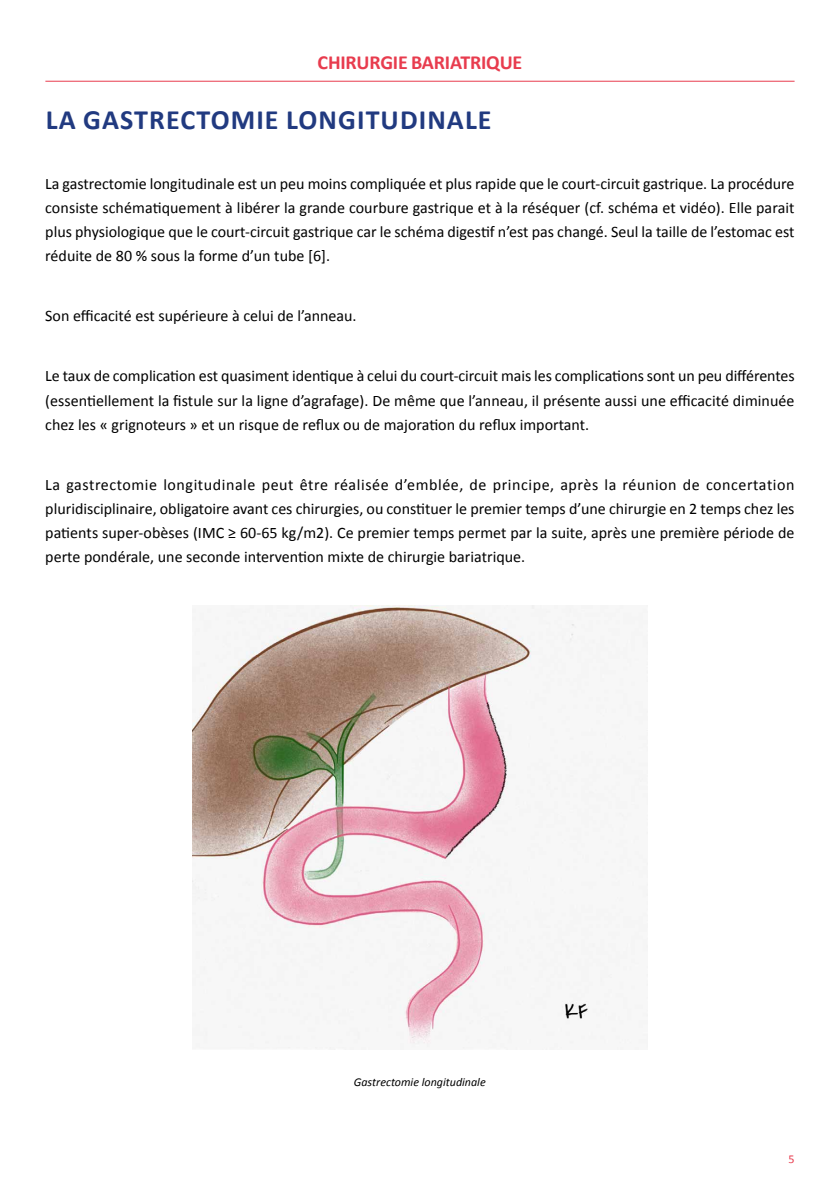
<style>
.page{position:relative;width:840px;height:1191px;background:#fff}
.page>*{position:absolute;margin:0;border:0;box-sizing:border-box;transform-origin:0 0}
.t1{font:700 28px "Calibri";letter-spacing:.04em;color:#213a80}
.t2{font:700 20px "Calibri";letter-spacing:-.01em;color:#e83c4e}
.t3{font:16px/24px "Calibri";color:#000;text-align:justify}
.t4{font:italic 12px "Calibri";color:#000}
.t5{font:12px "Calibri";color:#e83c4e}
</style>
<div class="page">
<hr style="left:45px;top:81px;width:749px;height:1px;background:#e83c4e">
<img style="left:192px;top:605px;width:455px;height:444px">
<p class="t2" style="left:317px;top:49px;width:206px">CHIRURGIE BARIATRIQUE</p>
<h1 class="t1" style="left:46px;top:100px;width:447px">LA GASTRECTOMIE LONGITUDINALE</h1>
<p class="t3" style="left:45px;top:172px;width:750px">La gastrectomie longitudinale est un peu moins compliquée et plus rapide que le court-circuit gastrique. La procédure consiste schématiquement à libérer la grande courbure gastrique et à la réséquer (cf. schéma et vidéo). Elle parait plus physiologique que le court-circuit gastrique car le schéma digestif n’est pas changé. Seul la taille de l’estomac est réduite de 80 % sous la forme d’un tube [6].</p>
<p class="t3" style="left:45px;top:304px;width:313px">Son efficacité est supérieure à celui de l’anneau.</p>
<p class="t3" style="left:45px;top:364px;width:750px">Le taux de complication est quasiment identique à celui du court-circuit mais les complications sont un peu différentes (essentiellement la fistule sur la ligne d’agrafage). De même que l’anneau, il présente aussi une efficacité diminuée chez les « grignoteurs » et un risque de reflux ou de majoration du reflux important.</p>
<p class="t3" style="left:45px;top:472px;width:750px">La gastrectomie longitudinale peut être réalisée d’emblée, de principe, après la réunion de concertation pluridisciplinaire, obligatoire avant ces chirurgies, ou constituer le premier temps d’une chirurgie en 2 temps chez les patients super-obèses (IMC ≥ 60-65 kg/m2). Ce premier temps permet par la suite, après une première période de perte pondérale, une seconde intervention mixte de chirurgie bariatrique.</p>
<p class="t4" style="left:353px;top:1073px;width:133px">Gastrectomie longitudinale</p>
<p class="t5" style="left:788px;top:1150px;width:8px">5</p>
</div>
